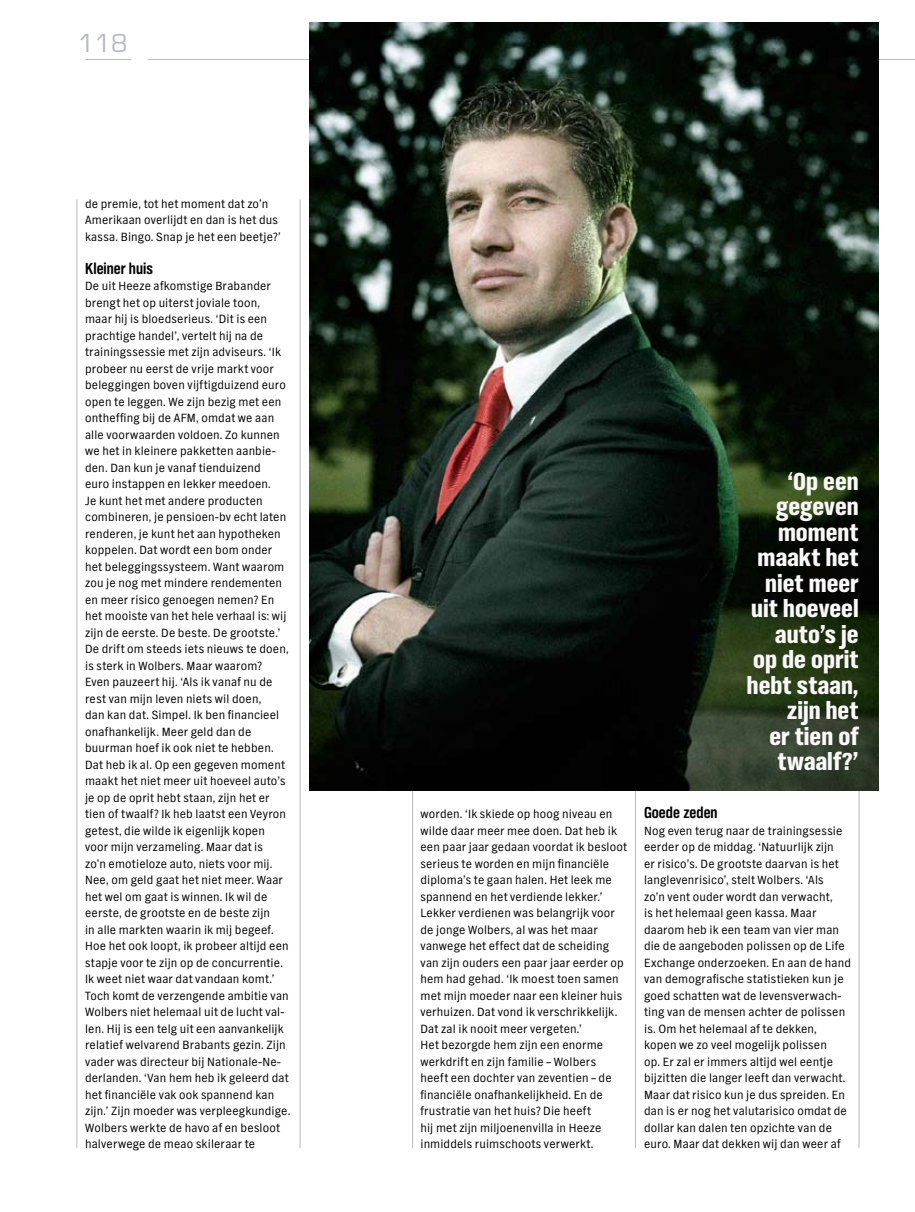
<style>
.page{position:relative;width:915px;height:1212px;background:#fff}
.page>*{position:absolute;margin:0;border:0;box-sizing:border-box;transform-origin:0 0}
.t1{font:27px "Eurostile";color:#b6b9c1}
.t2{font:900 25.5px/25.5px "TV Nord Cond EF";color:#faf8f8;text-align:right}
.t3{font:700 16.5px "TV Nord Cond EF";color:#000}
.t4{font:12.3px/16.5px "TV Nord EF";letter-spacing:.01em;color:#000}
</style>
<div class="page">
<hr style="left:76px;top:199px;width:1px;height:949px;background:#b6b9c1">
<hr style="left:299px;top:199px;width:1px;height:949px;background:#b6b9c1">
<hr style="left:412px;top:199px;width:1px;height:949px;background:#b6b9c1">
<hr style="left:858px;top:199px;width:1px;height:949px;background:#b6b9c1">
<hr style="left:635px;top:199px;width:1px;height:949px;background:#b6b9c1">
<hr style="left:148px;top:59px;width:766px;height:1px;background:#b6b9c1">
<hr style="left:85px;top:59px;width:46px;height:1px;background:#b6b9c1">
<img style="left:309px;top:23px;width:568px;height:768px">
<h1 class="t1" style="left:78px;top:29px;width:51px">118</h1>
<p class="t4" style="left:85px;top:195px;width:197px">de premie, tot het moment dat zo’n<br>Amerikaan overlijdt en dan is het dus kassa. Bingo. Snap je het een beetje?’</p>
<h3 class="t3" style="left:85px;top:259px;width:69px">Kleiner huis</h3>
<p class="t4" style="left:85px;top:278px;width:206px">De uit Heeze afkomstige Brabander brengt het op uiterst joviale toon,<br>maar hij is bloedserieus. ‘Dit is een prachtige handel’, vertelt hij na de trainingssessie met zijn adviseurs. ‘Ik probeer nu eerst de vrije markt voor beleggingen boven vijftigduizend euro open te leggen. We zijn bezig met een ontheffing bij de AFM, omdat we aan alle voorwaarden voldoen. Zo kunnen we het in kleinere pakketten aanbie&shy;den. Dan kun je vanaf tienduizend<br>euro instappen en lekker meedoen.<br>Je kunt het met andere producten combineren, je pensioen-bv echt laten renderen, je kunt het aan hypotheken koppelen. Dat wordt een bom onder het beleggingssysteem. Want waarom zou je nog met mindere rendementen en meer risico genoegen nemen? En het mooiste van het hele verhaal is: wij zijn de eerste. De beste. De grootste.’ De drift om steeds iets nieuws te doen, is sterk in Wolbers. Maar waarom?<br>Even pauzeert hij. ‘Als ik vanaf nu de rest van mijn leven niets wil doen,<br>dan kan dat. Simpel. Ik ben financieel onafhankelijk. Meer geld dan de buurman hoef ik ook niet te hebben.<br>Dat heb ik al. Op een gegeven moment maakt het niet meer uit hoeveel auto’s je op de oprit hebt staan, zijn het er tien of twaalf? Ik heb laatst een Veyron getest, die wilde ik eigenlijk kopen voor mijn verzameling. Maar dat is<br>zo’n emotieloze auto, niets voor mij.<br>Nee, om geld gaat het niet meer. Waar het wel om gaat is winnen. Ik wil de eerste, de grootste en de beste zijn<br>in alle markten waarin ik mij begeef.<br>Hoe het ook loopt, ik probeer altijd een stapje voor te zijn op de concurrentie.<br>Ik weet niet waar dat vandaan komt.’ Toch komt de verzengende ambitie van Wolbers niet helemaal uit de lucht val&shy;len. Hij is een telg uit een aanvankelijk relatief welvarend Brabants gezin. Zijn vader was directeur bij Nationale-Ne&shy;derlanden. ‘Van hem heb ik geleerd dat het financiële vak ook spannend kan zijn.’ Zijn moeder was verpleegkundige.<br>Wolbers werkte de havo af en besloot halverwege de meao skileraar te</p>
<h2 class="t2" style="left:746px;top:469px;width:113px">‘Op een gegeven moment maakt het niet meer uit hoeveel auto’s je op de oprit hebt staan, zijn het<br>er tien of twaalf?’</h2>
<p class="t4" style="left:420px;top:806px;width:208px">worden. ‘Ik skiede op hoog niveau en wilde daar meer mee doen. Dat heb ik een paar jaar gedaan voordat ik besloot serieus te worden en mijn financiële diploma’s te gaan halen. Het leek me spannend en het verdiende lekker.’ Lekker verdienen was belangrijk voor de jonge Wolbers, al was het maar vanwege het effect dat de scheiding van zijn ouders een paar jaar eerder op hem had gehad. ‘Ik moest toen samen met mijn moeder naar een kleiner huis verhuizen. Dat vond ik verschrikkelijk.<br>Dat zal ik nooit meer vergeten.’<br>Het bezorgde hem zijn een enorme werkdrift en zijn familie – Wolbers<br>heeft een dochter van zeventien – de financiële onafhankelijkheid. En de frustratie van het huis? Die heeft<br>hij met zijn miljoenenvilla in Heeze inmiddels ruimschoots verwerkt.</p>
<h3 class="t3" style="left:644px;top:804px;width:75px">Goede zeden</h3>
<p class="t4" style="left:644px;top:822px;width:208px">Nog even terug naar de trainingsessie eerder op de middag. ‘Natuurlijk zijn<br>er risico’s. De grootste daarvan is het langlevenrisico’, stelt Wolbers. ‘Als<br>zo’n vent ouder wordt dan verwacht,<br>is het helemaal geen kassa. Maar daarom heb ik een team van vier man die de aangeboden polissen op de Life Exchange onderzoeken. En aan de hand van demografische statistieken kun je goed schatten wat de levensverwach&shy;ting van de mensen achter de polissen is. Om het helemaal af te dekken, kopen we zo veel mogelijk polissen<br>op. Er zal er immers altijd wel eentje bijzitten die langer leeft dan verwacht.<br>Maar dat risico kun je dus spreiden. En dan is er nog het valutarisico omdat de dollar kan dalen ten opzichte van de euro. Maar dat dekken wij dan weer af</p>
</div>
